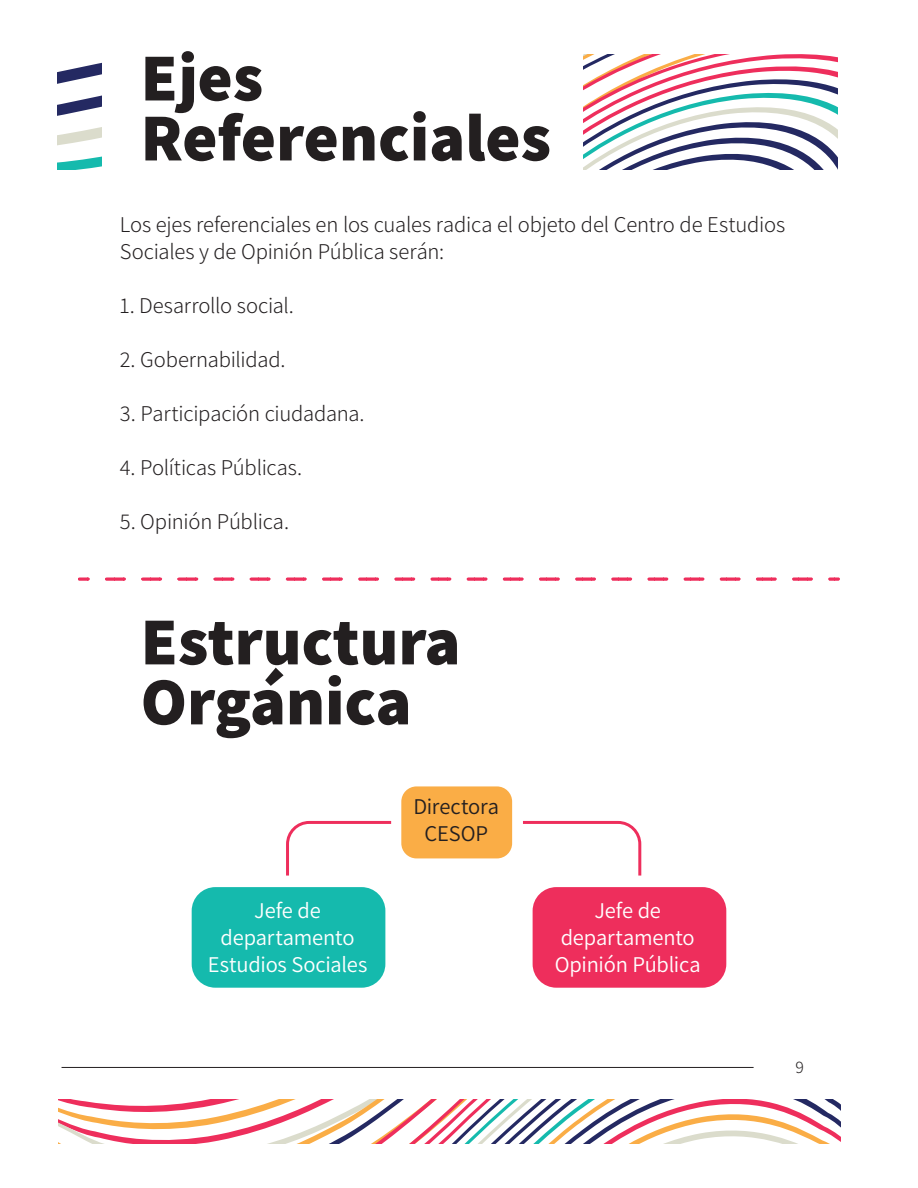
<style>
.page{position:relative;width:918px;height:1188px;background:#fff}
.page>*{position:absolute;margin:0;border:0;box-sizing:border-box;transform-origin:0 0}
.t1{font:800 67.2px/60px "Assistant";color:#231f20}
.t2{font:300 22.5px/27px "Assistant";letter-spacing:-.01em;color:#231f20}
.t3{font:22.5px/27px "Assistant";letter-spacing:-.01em;color:#fff;text-align:center}
.t4{font:22.5px/27px "Assistant";letter-spacing:-.01em;color:#231f20;text-align:center}
.t5{font:300 17.55px "Assistant";color:#231f20}
</style>
<div class="page">
<svg style="left:58px;top:975px;width:783px;height:169px"></svg>
<svg style="left:57px;top:62px;width:45px;height:22px"></svg>
<svg style="left:57px;top:86px;width:781px;height:84px"></svg>
<svg style="left:286px;top:821px;width:105px;height:55px"></svg>
<svg style="left:523px;top:821px;width:118px;height:55px"></svg>
<div style="left:401px;top:786px;width:111px;height:72px;background:#faad46;border-radius:15px"></div>
<div style="left:192px;top:887px;width:193px;height:101px;background:#15baad;border-radius:24px"></div>
<div style="left:533px;top:887px;width:193px;height:101px;background:#ee2e5c;border-radius:24px"></div>
<svg style="left:79px;top:577px;width:9px;height:3px"></svg>
<svg style="left:106px;top:577px;width:707px;height:3px"></svg>
<svg style="left:830px;top:577px;width:9px;height:3px"></svg>
<hr style="left:62px;top:1067px;width:692px;height:1px;background:#231f20">
<h1 class="t1" style="left:141px;top:46px;width:412px">Ejes<br>Referenciales</h1>
<p class="t2" style="left:120px;top:210px;width:667px">Los ejes referenciales en los cuales radica el objeto del Centro de Estudios<br>Sociales y de Opinión Pública serán:</p>
<p class="t2" style="left:120px;top:291px;width:176px">1. Desarrollo social.</p>
<p class="t2" style="left:120px;top:345px;width:167px">2. Gobernabilidad.</p>
<p class="t2" style="left:120px;top:399px;width:246px">3. Participación ciudadana.</p>
<p class="t2" style="left:120px;top:453px;width:184px">4. Políticas Públicas.</p>
<p class="t2" style="left:120px;top:507px;width:171px">5. Opinión Pública.</p>
<h1 class="t1" style="left:141px;top:610px;width:321px">Estructura<br>Orgánica</h1>
<p class="t4" style="left:413px;top:792px;width:87px">Directora<br>CESOP</p>
<p class="t3" style="left:208px;top:896px;width:161px">Jefe de departamento<br>Estudios Sociales</p>
<p class="t3" style="left:555px;top:896px;width:148px">Jefe de departamento<br>Opinión Pública</p>
<p class="t5" style="left:796px;top:1055px;width:10px">9</p>
</div>
